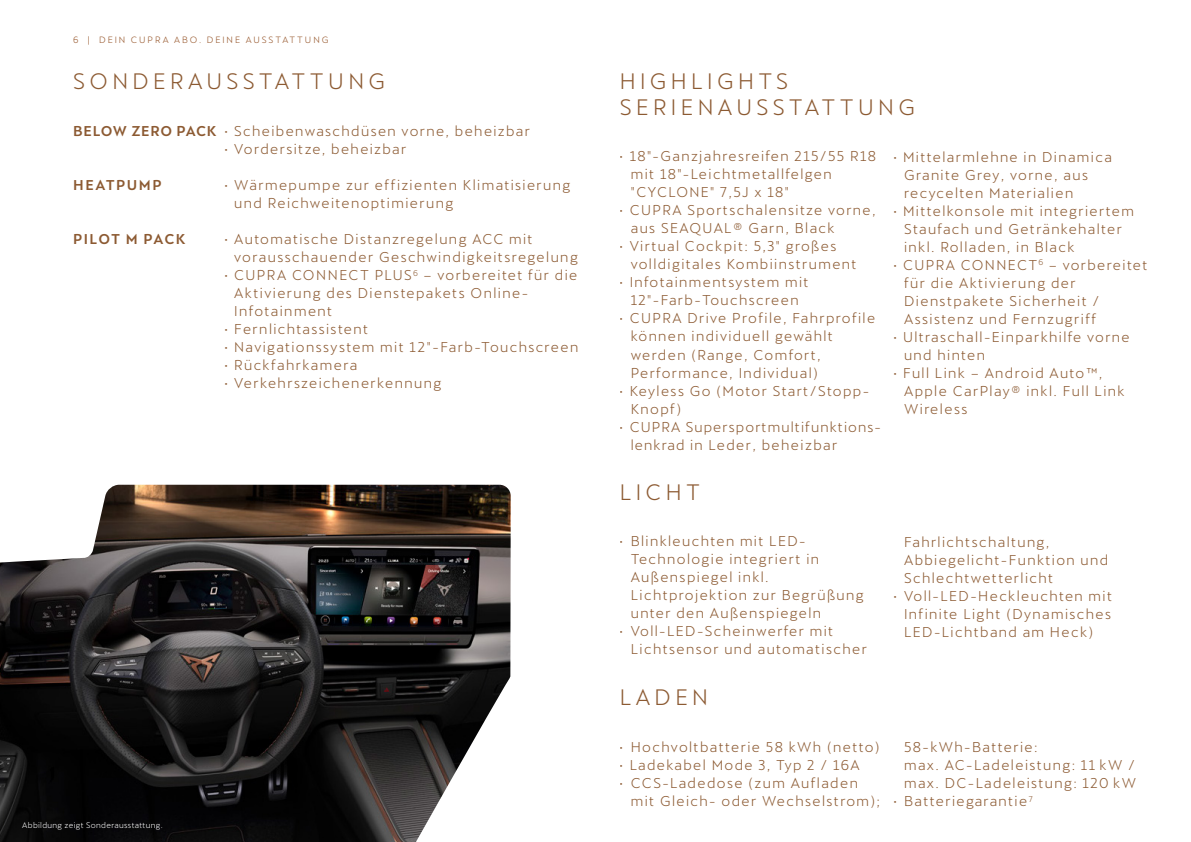
<style>
.page{position:relative;width:1191px;height:842px;background:#fff}
.page>*{position:absolute;margin:0;border:0;box-sizing:border-box;transform-origin:0 0}
.t1{font:22px/26px "Cupra";letter-spacing:.2em;color:#8c5a32}
.t2{font:14px/18px "Cupra";letter-spacing:.1em;color:#8c5a32}
.t3{font:14px/18px "Cupra";letter-spacing:.08em;color:#8c5a32}
.t4{font:500 14px "Cupra";letter-spacing:.075em;color:#8c5a32}
.t5{font:500 14px "Cupra";letter-spacing:.115em;color:#8c5a32}
.t6{font:9px "Cupra";letter-spacing:.22em;color:#96552a}
.t7{font:8px "Cupra";letter-spacing:.045em;color:#fff}
.s1{font-weight:500}
</style>
<div class="page">
<img style="left:0;top:485px;width:511px;height:357px">
<p class="t6" style="left:73px;top:31px;width:257px">6 | DEIN CUPRA ABO. DEINE AUSSTATTUNG</p>
<h1 class="t1" style="left:73px;top:65px;width:313px">SONDERAUSSTATTUNG</h1>
<h1 class="t1" style="left:620px;top:64px;width:297px">HIGHLIGHTS<br>SERIENAUSSTATTUNG</h1>
<p class="t2" style="left:73px;top:120px;width:458px"><span class="s1">BELOW ZERO PACK</span> • Scheibenwaschdüsen vorne, beheizbar</p>
<p class="t2" style="left:224px;top:138px;width:184px">• Vordersitze, beheizbar</p>
<p class="t5" style="left:73px;top:177px;width:90px">HEATPUMP</p>
<p class="t2" style="left:234px;top:174px;width:338px;text-indent:-10px">• Wärmepumpe zur effizienten Klimatisierung und Reichweitenoptimierung</p>
<p class="t4" style="left:73px;top:231px;width:114px">PILOT M PACK</p>
<p class="t2" style="left:234px;top:228px;width:345px;text-indent:-10px">• Automatische Distanzregelung ACC mit vorausschauender Geschwindigkeitsregelung</p>
<p class="t2" style="left:234px;top:264px;width:345px;text-indent:-10px">• CUPRA CONNECT PLUS<sup>6</sup> – vorbereitet für die<br>Aktivierung des Dienstepakets Online-<br>Infotainment</p>
<p class="t2" style="left:224px;top:318px;width:145px">• Fernlichtassistent</p>
<p class="t2" style="left:224px;top:336px;width:355px">• Navigationssystem mit 12"-Farb-Touchscreen</p>
<p class="t2" style="left:224px;top:354px;width:135px">• Rückfahrkamera</p>
<p class="t2" style="left:224px;top:372px;width:219px">• Verkehrszeichenerkennung</p>
<p class="t2" style="left:631px;top:145px;width:247px;text-indent:-11px">• 18"-Ganzjahresreifen 215/55 R18 mit 18"-Leichtmetallfelgen "CYCLONE" 7,5J x 18"</p>
<p class="t2" style="left:631px;top:199px;width:246px;text-indent:-11px">• CUPRA Sportschalensitze vorne, aus SEAQUAL® Garn, Black</p>
<p class="t2" style="left:631px;top:235px;width:227px;text-indent:-11px">• Virtual Cockpit: 5,3" großes volldigitales Kombiinstrument</p>
<p class="t2" style="left:620px;top:271px;width:190px;text-align:center">• Infotainmentsystem mit<br>12"-Farb-Touchscreen</p>
<p class="t2" style="left:631px;top:307px;width:246px;text-indent:-11px">• CUPRA Drive Profile, Fahrprofile können individuell gewählt werden (Range, Comfort,<br>Performance, Individual)</p>
<p class="t2" style="left:631px;top:379px;width:240px;text-indent:-11px">• Keyless Go (Motor Start/Stopp-<br>Knopf)</p>
<p class="t3" style="left:631px;top:415px;width:248px;text-indent:-11px">• CUPRA Supersportmultifunktions-- lenkrad in Leder, beheizbar</p>
<h1 class="t1" style="left:620px;top:475px;width:82px">LICHT</h1>
<p class="t2" style="left:631px;top:530px;width:234px;text-indent:-11px">• Blinkleuchten mit LED-<br>Technologie integriert in<br>Außenspiegel inkl.<br>Lichtprojektion zur Begrüßung unter den Außenspiegeln</p>
<p class="t2" style="left:631px;top:620px;width:238px;text-indent:-11px">• Voll-LED-Scheinwerfer mit<br>Lichtsensor und automatischer</p>
<p class="t2" style="left:904px;top:146px;width:209px;text-indent:-11px">• Mittelarmlehne in Dinamica<br>Granite Grey, vorne, aus recycelten Materialien</p>
<p class="t2" style="left:904px;top:200px;width:231px;text-indent:-11px">• Mittelkonsole mit integriertem<br>Staufach und Getränkehalter inkl. Rolladen, in Black</p>
<p class="t2" style="left:904px;top:254px;width:245px;text-indent:-11px">• CUPRA CONNECT<sup>6</sup> – vorbereitet für die Aktivierung der<br>Dienstpakete Sicherheit /<br>Assistenz und Fernzugriff</p>
<p class="t2" style="left:904px;top:326px;width:227px;text-indent:-11px">• Ultraschall-Einparkhilfe vorne und hinten</p>
<p class="t2" style="left:904px;top:362px;width:222px;text-indent:-11px">• Full Link – Android Auto™,<br>Apple CarPlay® inkl. Full Link<br>Wireless</p>
<p class="t2" style="left:904px;top:530px;width:206px">Fahrlichtschaltung,<br>Abbiegelicht-Funktion und<br>Schlechtwetterlicht</p>
<p class="t2" style="left:904px;top:584px;width:209px;text-align:justify;text-indent:-11px">• Voll-LED-Heckleuchten mit Infinite Light (Dynamisches LED-Lichtband am Heck)</p>
<p class="t7" style="left:22px;top:818px;width:142px">Abbildung zeigt Sonderausstattung.</p>
<h1 class="t1" style="left:620px;top:681px;width:90px">LADEN</h1>
<p class="t2" style="left:620px;top:735px;width:261px">• Hochvoltbatterie 58 kWh (netto)</p>
<p class="t2" style="left:620px;top:753px;width:241px">• Ladekabel Mode 3, Typ 2 / 16A</p>
<p class="t2" style="left:631px;top:771px;width:251px;text-indent:-11px">• CCS-Ladedose (zum Aufladen mit Gleich- oder Wechselstrom);</p>
<p class="t2" style="left:904px;top:736px;width:233px">58-kWh-Batterie:<br>max. AC-Ladeleistung: 11 kW / max. DC-Ladeleistung: 120 kW</p>
<p class="t2" style="left:893px;top:790px;width:141px">• Batteriegarantie<sup>7</sup></p>
</div>
